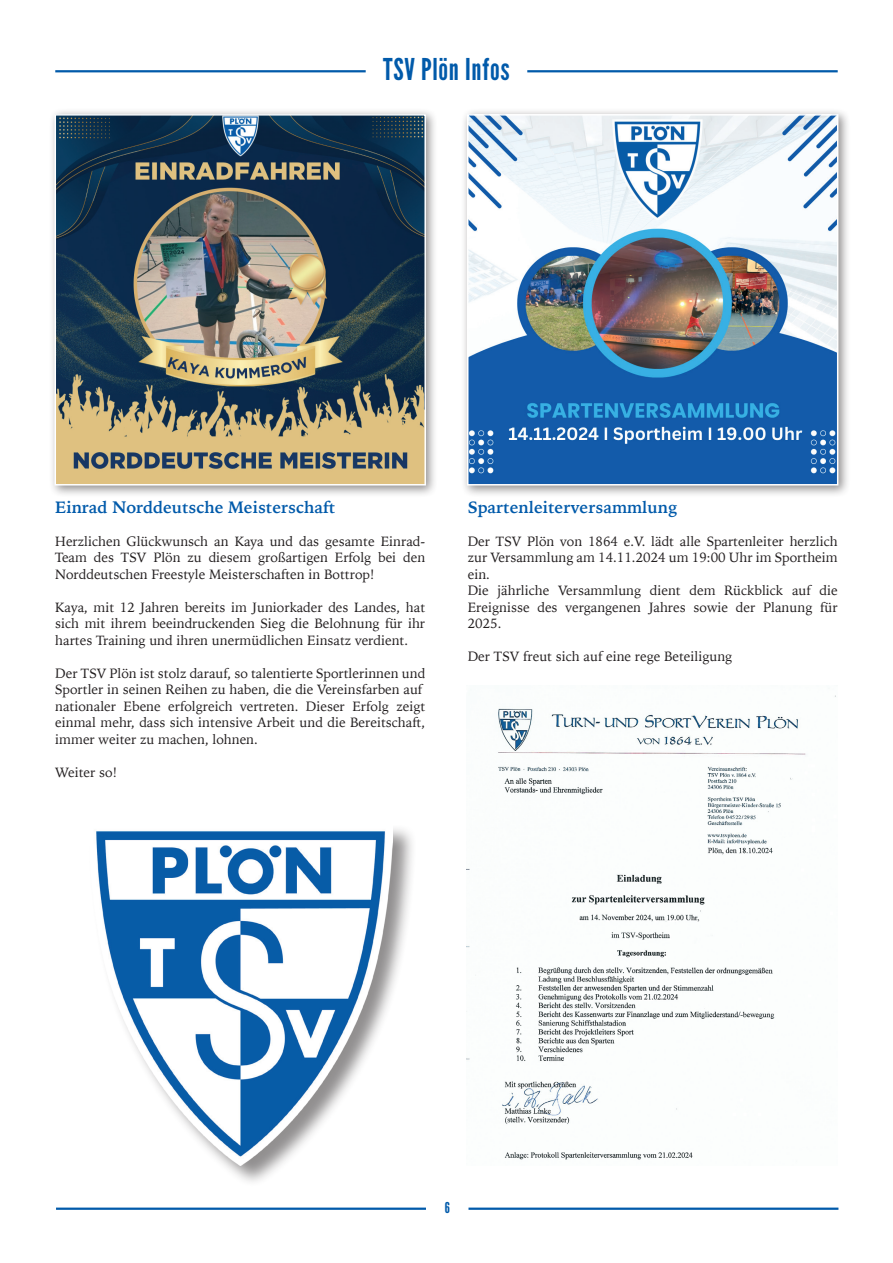
<style>
.page{position:relative;width:893px;height:1263px;background:#fff}
.page>*{position:absolute;margin:0;border:0;box-sizing:border-box;transform-origin:0 0}
.t1{font:30px "League Gothic";letter-spacing:.025em;color:#015aaa}
.t2{font:700 16.5px "Iowan Old Style";color:#015aaa}
.t3{font:15px "League Gothic";color:#015aaa}
.t4{font:13.5px/16.5px "Iowan Old Style";color:#231f20}
</style>
<div class="page">
<hr style="left:56px;top:1207px;width:370px;height:3px;background:#015aaa">
<hr style="left:468px;top:1207px;width:370px;height:3px;background:#015aaa">
<hr style="left:55px;top:70px;width:311px;height:2px;background:#015aaa">
<hr style="left:527px;top:70px;width:311px;height:2px;background:#015aaa">
<div style="left:461px;top:108px;width:389px;height:389px;background:#231f20;opacity:.5"></div>
<img style="left:470px;top:117px;width:365px;height:365px">
<div style="left:467px;top:114px;width:371px;height:371px;border:2px solid #fff"></div>
<img style="left:467px;top:695px;width:369px;height:465px">
<div style="left:49px;top:108px;width:389px;height:389px;background:#231f20;opacity:.5"></div>
<img style="left:58px;top:117px;width:365px;height:365px">
<div style="left:55px;top:114px;width:371px;height:371px;border:2px solid #fff"></div>
<div style="left:88px;top:823px;width:329px;height:365px;background:#231f20;opacity:.5"></div>
<img style="left:88px;top:824px;width:304px;height:341px">
<h1 class="t1" style="left:383px;top:51px;width:128px">TSV Plön Infos</h1>
<p class="t2" style="left:55px;top:492px;width:282px">Einrad Norddeutsche Meisterschaft</p>
<p class="t4" style="left:55px;top:532px;width:371px;text-align:justify">Herzlichen Glückwunsch an Kaya und das gesamte Einrad-Team des TSV Plön zu diesem großartigen Erfolg bei den Norddeutschen Freestyle Meisterschaften in Bottrop!</p>
<p class="t4" style="left:55px;top:598px;width:371px;text-align:justify">Kaya, mit 12 Jahren bereits im Juniorkader des Landes, hat sich mit ihrem beeindruckenden Sieg die Belohnung für ihr hartes Training und ihren unermüdlichen Einsatz verdient.</p>
<p class="t4" style="left:55px;top:664px;width:371px">Der TSV Plön ist stolz darauf, so talentierte Sportlerinnen und Sportler in seinen Reihen zu haben, die die Vereinsfarben auf nationaler Ebene erfolgreich vertreten. Dieser Erfolg zeigt einmal mehr, dass sich intensive Arbeit und die Bereitschaft, immer weiter zu machen, lohnen.</p>
<p class="t4" style="left:55px;top:763px;width:63px">Weiter so!</p>
<p class="t2" style="left:468px;top:492px;width:211px">Spartenleiterversammlung</p>
<p class="t4" style="left:468px;top:532px;width:371px">Der TSV Plön von 1864 e.V. lädt alle Spartenleiter herzlich zur Versammlung am 14.11.2024 um 19:00 Uhr im Sportheim ein.<br>Die jährliche Versammlung dient dem Rückblick auf die Ereignisse des vergangenen Jahres sowie der Planung für 2025.</p>
<p class="t4" style="left:468px;top:647px;width:266px">Der TSV freut sich auf eine rege Beteiligung</p>
<p class="t3" style="left:445px;top:1199px;width:7px">6</p>
</div>
